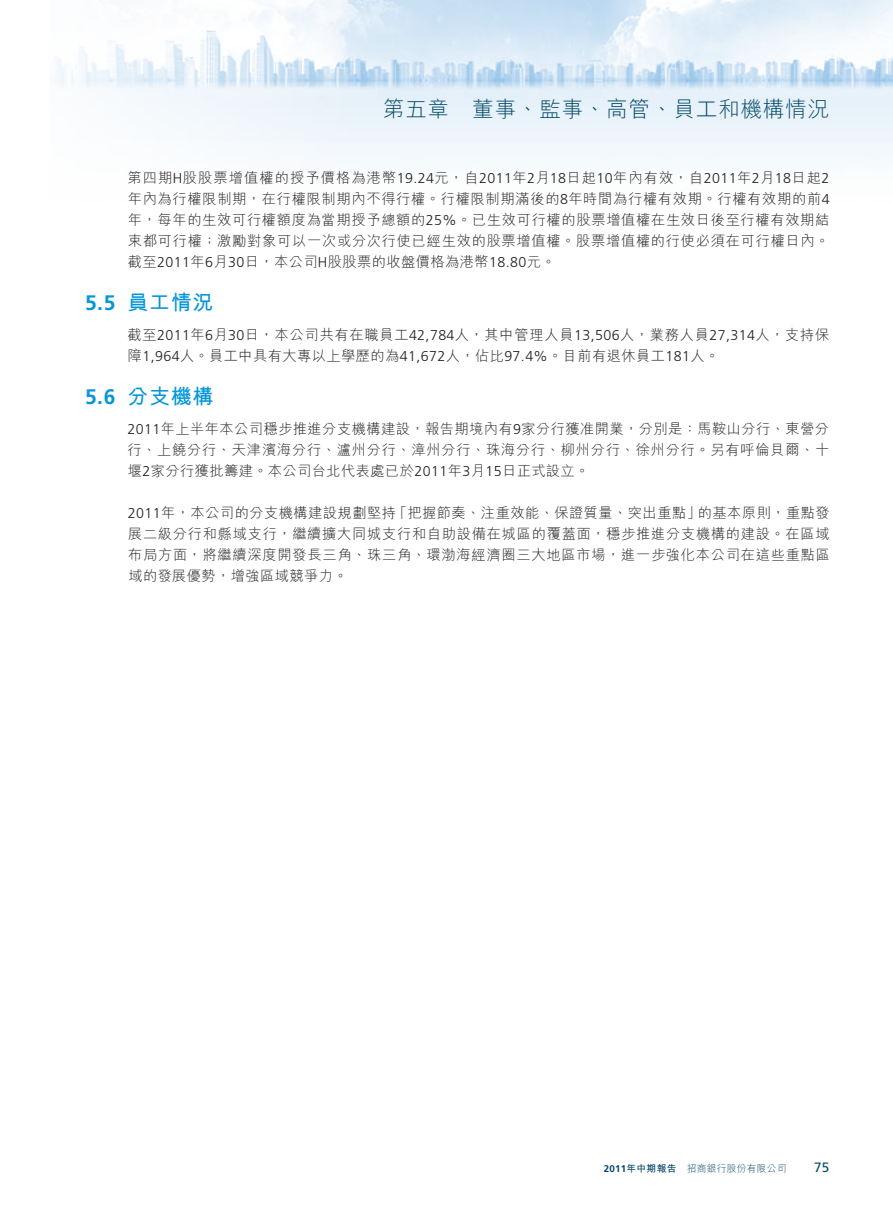
<style>
.page{position:relative;width:893px;height:1212px;background:#fff}
.page>*{position:absolute;margin:0;border:0;box-sizing:border-box;transform-origin:0 0}
.t1{font:300 21.75px "M Hei HK";letter-spacing:.03em;color:#004668}
.t2{font:700 21px "M Hei HK";letter-spacing:.03em;color:#0696d7}
.t3{font:300 14.25px/21px "M Hei HK";letter-spacing:.05em;color:#231f20;text-align:justify}
.t4{font:13.5px "Frutiger LT Std";color:#004668}
.t5{font:300 9.75px "M Hei HK";letter-spacing:.03em;color:#004668}
.s1{font-family:"Frutiger LT Std"}
.s2{font-family:"Frutiger LT Std";font-weight:700}
.s3{font-weight:700}
</style>
<div class="page">
<img style="left:54px;top:0;width:839px;height:161px">
<h1 class="t1" style="left:383px;top:94px;width:448px">第五章　董事、監事、高管、員工和機構情況</h1>
<p class="t3" style="left:128px;top:167px;width:703px">第四期<span class="s1">H</span>股股票增值權的授予價格為港幣<span class="s1">19.24</span>元，自<span class="s1">2011</span>年<span class="s1">2</span>月<span class="s1">18</span>日起<span class="s1">10</span>年內有效，自<span class="s1">2011</span>年<span class="s1">2</span>月<span class="s1">18</span>日起<span class="s1">2</span>年內為行權限制期，在行權限制期內不得行權。行權限制期滿後的<span class="s1">8</span>年時間為行權有效期。行權有效期的前<span class="s1">4</span>年，每年的生效可行權額度為當期授予總額的<span class="s1">25%</span>。已生效可行權的股票增值權在生效日後至行權有效期結束都可行權；激勵對象可以一次或分次行使已經生效的股票增值權。股票增值權的行使必須在可行權日內。截至<span class="s1">2011</span>年<span class="s1">6</span>月<span class="s1">30</span>日，本公司<span class="s1">H</span>股股票的收盤價格為港幣<span class="s1">18.80</span>元。</p>
<h2 class="t2" style="left:85px;top:287px;width:130px"><span class="s1">5.5</span> 員工情況</h2>
<p class="t3" style="left:128px;top:324px;width:703px">截至<span class="s1">2011</span>年<span class="s1">6</span>月<span class="s1">30</span>日，本公司共有在職員工<span class="s1">42,784</span>人，其中管理人員<span class="s1">13,506</span>人，業務人員<span class="s1">27,314</span>人，支持保障<span class="s1">1,964</span>人。員工中具有大專以上學歷的為<span class="s1">41,672</span>人，佔比<span class="s1">97.4%</span>。目前有退休員工<span class="s1">181</span>人。</p>
<h2 class="t2" style="left:85px;top:381px;width:130px"><span class="s1">5.6</span> 分支機構</h2>
<p class="t3" style="left:128px;top:418px;width:703px"><span class="s1">2011</span>年上半年本公司穩步推進分支機構建設，報告期境內有<span class="s1">9</span>家分行獲准開業，分別是：馬鞍山分行、東營分行、上饒分行、天津濱海分行、瀘州分行、漳州分行、珠海分行、柳州分行、徐州分行。另有呼倫貝爾、十堰<span class="s1">2</span>家分行獲批籌建。本公司台北代表處已於<span class="s1">2011</span>年<span class="s1">3</span>月<span class="s1">15</span>日正式設立。</p>
<p class="t3" style="left:128px;top:502px;width:704px"><span class="s1">2011</span>年，本公司的分支機構建設規劃堅持「把握節奏、注重效能、保證質量、突出重點」的基本原則，重點發展二級分行和縣域支行，繼續擴大同城支行和自助設備在城區的覆蓋面，穩步推進分支機構的建設。在區域布局方面，將繼續深度開發長三角、珠三角、環渤海經濟圈三大地區市場，進一步強化本公司在這些重點區域的發展優勢，增強區域競爭力。</p>
<p class="t5" style="left:604px;top:1162px;width:184px"><span class="s2">2011</span><span class="s3">年中期報告</span> 招商銀行股份有限公司</p>
<p class="t4" style="left:814px;top:1160px;width:17px">75</p>
</div>
